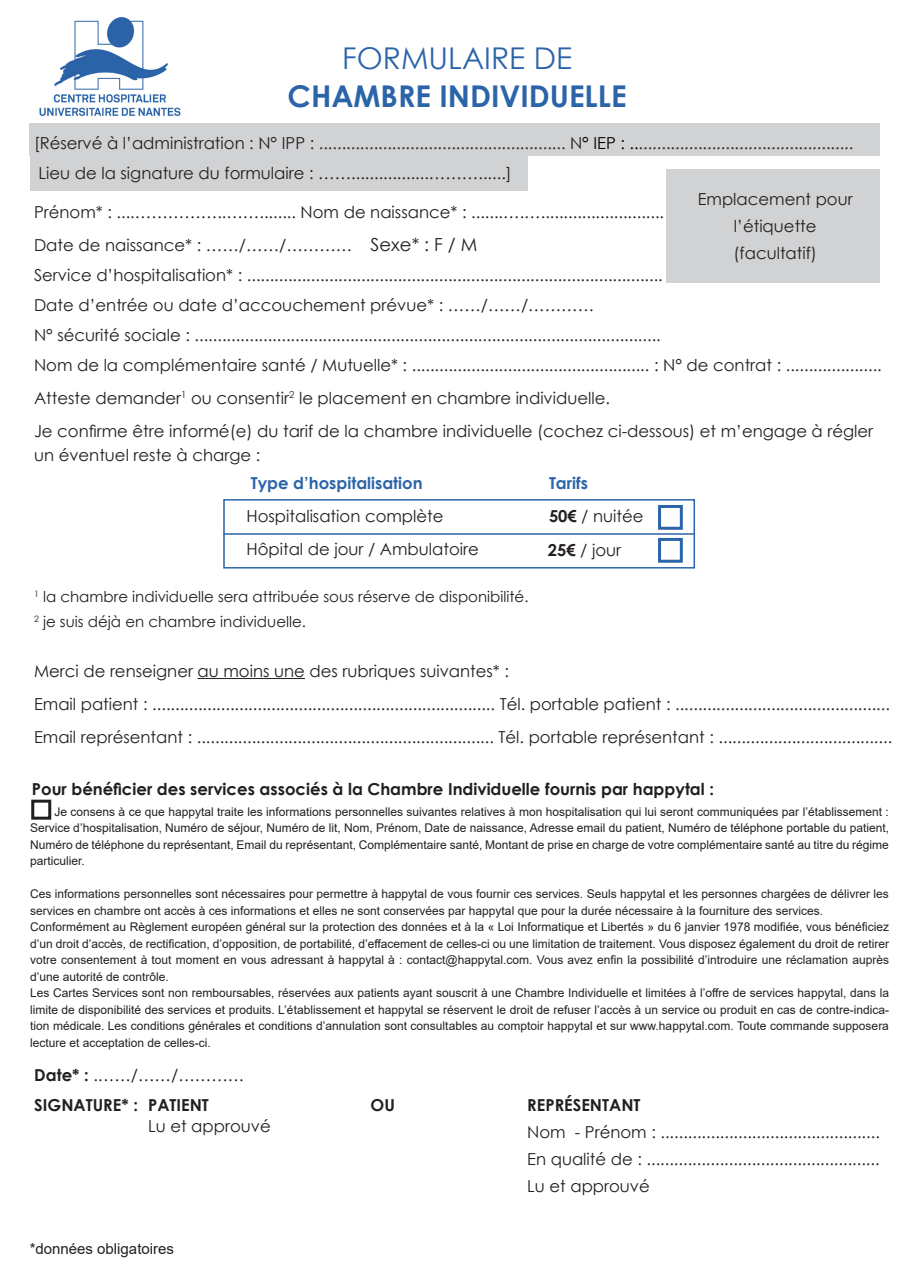
<style>
.page{position:relative;width:910px;height:1280px;background:#fff}
.page>*{position:absolute;margin:0;border:0;box-sizing:border-box;transform-origin:0 0}
.COL_C_TEXTE_COURANT{font:700 30px "Century Gothic";color:#2c64a9}
.COL_C_TEXTE_COURANT-2{font:30px "Century Gothic";color:#2c64a9}
.COL_C_TEXTE_COURANT-3{font:16.5px/33px "Century Gothic";color:#231f20}
.COL_C_TEXTE_COURANT-4{font:700 16.5px "Century Gothic";color:#231f20}
.COL_C_TEXTE_COURANT-5{font:700 16.5px "Century Gothic";color:#2c64a9}
.COL_C_TEXTE_COURANT-6{font:15px "Century Gothic";color:#231f20}
.t1{font:15px "Arial";color:#231f20}
.t2{font:12px/16.5px "Arial";color:#231f20;text-align:justify}
.s1{color:#000}
.s2{font-size:18px}
.s3{font-weight:700}
</style>
<div class="page">
<div style="left:30px;top:155px;width:497px;height:35px;background:#d1d2d4"></div>
<div style="left:30px;top:123px;width:850px;height:33px;background:#d1d2d4"></div>
<hr style="left:198px;top:678px;width:107px;height:1px;background:#231f20">
<div style="left:666px;top:169px;width:214px;height:114px;background:#d1d2d4"></div>
<div style="left:31px;top:800px;width:20px;height:20px;border:3px solid #231f20"></div>
<div style="left:223px;top:499px;width:472px;height:69px;border:2px solid #2c64a9"></div>
<hr style="left:223px;top:533px;width:472px;height:2px;background:#2c64a9">
<div style="left:658px;top:505px;width:25px;height:25px;border:3px solid #2c64a9"></div>
<div style="left:658px;top:538px;width:25px;height:25px;border:3px solid #2c64a9"></div>
<img style="left:39px;top:17px;width:142px;height:100px">
<p class="COL_C_TEXTE_COURANT-2" style="left:342px;top:38px;width:231px">FORMULAIRE DE</p>
<p class="COL_C_TEXTE_COURANT" style="left:288px;top:73px;width:340px">CHAMBRE INDIVIDUELLE</p>
<p class="COL_C_TEXTE_COURANT-3" style="left:34px;top:126px;width:821px">[Réservé à l’administration : N° IPP : ...................................................... N<span class="s1">° IEP : ..</span>...............................................</p>
<p class="COL_C_TEXTE_COURANT-3" style="left:39px;top:156px;width:475px">Lieu de la signature du formulaire : …….................………......]</p>
<p class="COL_C_TEXTE_COURANT-3" style="left:34px;top:195px;width:632px">Prénom* : ....……………..……........ Nom de naissance* : .......….…...........................</p>
<p class="COL_C_TEXTE_COURANT-3" style="left:34px;top:228px;width:445px">Date de naissance* : ……/……/………… <span class="s2">Sexe* : F / M</span></p>
<p class="COL_C_TEXTE_COURANT-3" style="left:34px;top:258px;width:630px">Service d’hospitalisation* : ...........................................................................................</p>
<p class="COL_C_TEXTE_COURANT-3" style="left:34px;top:288px;width:562px">Date d’entrée ou date d’accouchement prévue* : ……/……/…………</p>
<p class="COL_C_TEXTE_COURANT-3" style="left:34px;top:318px;width:628px">N° sécurité sociale : ......................................................................................................</p>
<p class="COL_C_TEXTE_COURANT-3" style="left:34px;top:348px;width:849px">Nom de la complémentaire santé / Mutuelle* : .................................................... : N° de contrat : .....................<br>Atteste demander<sup>1</sup> ou consentir<sup>2</sup> le placement en chambre individuelle.</p>
<p class="COL_C_TEXTE_COURANT-3" style="left:34px;top:419px;width:841px;line-height:24px">Je confirme être informé(e) du tarif de la chambre individuelle (cochez ci-dessous) et m’engage à régler un éventuel reste à charge :</p>
<p class="COL_C_TEXTE_COURANT-3" style="left:698px;top:186px;width:157px;line-height:27px;text-align:center">Emplacement pour l’étiquette</p>
<p class="COL_C_TEXTE_COURANT-3" style="left:733px;top:237px;width:85px">(facultatif)</p>
<p class="COL_C_TEXTE_COURANT-5" style="left:251px;top:470px;width:173px">Type d’hospitalisation</p>
<p class="COL_C_TEXTE_COURANT-3" style="left:246px;top:499px;width:199px">Hospitalisation complète</p>
<p class="COL_C_TEXTE_COURANT-3" style="left:246px;top:533px;width:234px">Hôpital de jour / Ambulatoire</p>
<p class="COL_C_TEXTE_COURANT-5" style="left:549px;top:470px;width:40px">Tarifs</p>
<p class="COL_C_TEXTE_COURANT-3" style="left:549px;top:499px;width:96px"><span class="s3">50€</span> / nuitée</p>
<p class="COL_C_TEXTE_COURANT-3" style="left:548px;top:534px;width:75px"><span class="s3">25€</span> / jour</p>
<p class="COL_C_TEXTE_COURANT-6" style="left:34px;top:586px;width:496px"><sup>1</sup> la chambre individuelle sera attribuée sous réserve de disponibilité.</p>
<p class="COL_C_TEXTE_COURANT-6" style="left:34px;top:611px;width:273px"><sup>2</sup> je suis déjà en chambre individuelle.</p>
<p class="COL_C_TEXTE_COURANT-3" style="left:34px;top:654px;width:477px">Merci de renseigner au moins une des rubriques suivantes* :</p>
<p class="COL_C_TEXTE_COURANT-3" style="left:34px;top:687px;width:857px">Email patient : ........................................................................... Tél. portable patient : ...............................................</p>
<p class="COL_C_TEXTE_COURANT-3" style="left:34px;top:720px;width:860px">Email représentant : ................................................................. Tél. portable représentant : ......................................</p>
<p class="COL_C_TEXTE_COURANT-4" style="left:32px;top:776px;width:684px">Pour bénéficier des services associés à la Chambre Individuelle fournis par happytal :</p>
<p class="t2" style="left:30px;top:803px;width:860px;text-indent:24px">Je consens à ce que happytal traite les informations personnelles suivantes relatives à mon hospitalisation qui lui seront communiquées par l’établissement :<br>Service d’hospitalisation, Numéro de séjour, Numéro de lit, Nom, Prénom, Date de naissance, Adresse email du patient, Numéro de téléphone portable du patient, Numéro de téléphone du représentant, Email du représentant, Complémentaire santé, Montant de prise en charge de votre complémentaire santé au titre du régime particulier.</p>
<p class="t2" style="left:30px;top:886px;width:860px">Ces informations personnelles sont nécessaires pour permettre à happytal de vous fournir ces services. Seuls happytal et les personnes chargées de délivrer les services en chambre ont accès à ces informations et elles ne sont conservées par happytal que pour la durée nécessaire à la fourniture des services.</p>
<p class="t2" style="left:30px;top:919px;width:860px">Conformément au Règlement européen général sur la protection des données et à la « Loi Informatique et Libertés » du 6 janvier 1978 modifiée, vous bénéficiez d’un droit d’accès, de rectification, d’opposition, de portabilité, d’effacement de celles-ci ou une limitation de traitement. Vous disposez également du droit de retirer votre consentement à tout moment en vous adressant à happytal à : contact@happytal.com. Vous avez enfin la possibilité d’introduire une réclamation auprès d’une autorité de contrôle.</p>
<p class="t2" style="left:30px;top:985px;width:860px">Les Cartes Services sont non remboursables, réservées aux patients ayant souscrit à une Chambre Individuelle et limitées à l’offre de services happytal, dans la limite de disponibilité des services et produits. L’établissement et happytal se réservent le droit de refuser l’accès à un service ou produit en cas de contre-indica&shy;tion médicale. Les conditions générales et conditions d’annulation sont consultables au comptoir happytal et sur www.happytal.com. Toute commande supposera lecture et acceptation de celles-ci.</p>
<p class="COL_C_TEXTE_COURANT-3" style="left:34px;top:1058px;width:212px"><span class="s3">Date* :</span> .……/……/…………</p>
<p class="COL_C_TEXTE_COURANT-4" style="left:34px;top:1092px;width:105px">SIGNATURE* :</p>
<p class="COL_C_TEXTE_COURANT-4" style="left:527px;top:1092px;width:115px">REPRÉSENTANT</p>
<p class="COL_C_TEXTE_COURANT-3" style="left:527px;top:1115px;width:354px">Nom - Prénom : ................................................</p>
<p class="COL_C_TEXTE_COURANT-3" style="left:527px;top:1142px;width:354px">En qualité de : ...................................................</p>
<p class="COL_C_TEXTE_COURANT-3" style="left:527px;top:1169px;width:124px">Lu et approuvé</p>
<p class="COL_C_TEXTE_COURANT-4" style="left:148px;top:1092px;width:62px">PATIENT</p>
<p class="COL_C_TEXTE_COURANT-4" style="left:371px;top:1092px;width:26px">OU</p>
<p class="COL_C_TEXTE_COURANT-3" style="left:148px;top:1109px;width:124px">Lu et approuvé</p>
<p class="t1" style="left:30px;top:1238px;width:146px">*données obligatoires</p>
</div>
